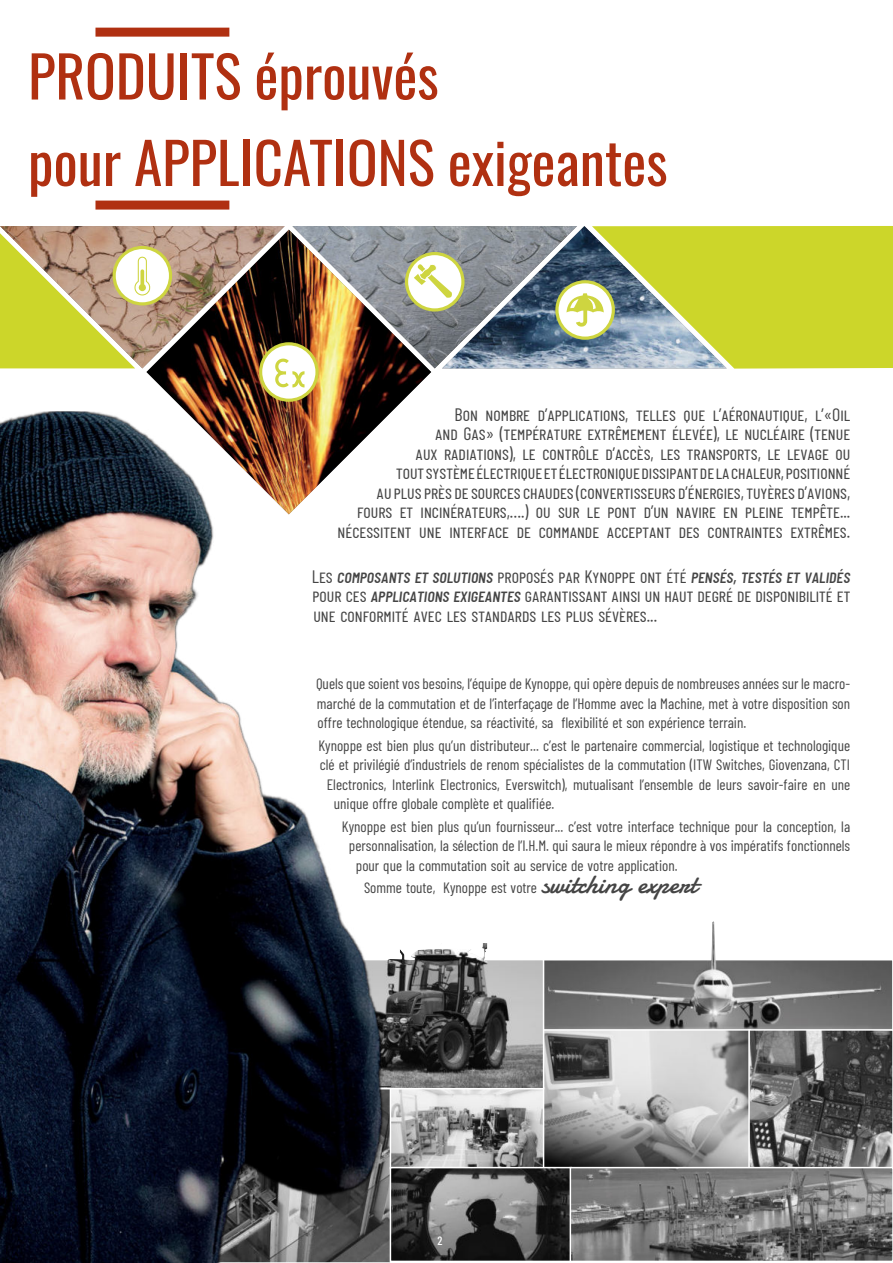
<style>
.page{position:relative;width:893px;height:1263px;background:#fff}
.page>*{position:absolute;margin:0;border:0;box-sizing:border-box;transform-origin:0 0}
.t1{font:57px/86.4px "Oswald";color:#b03011}
.t2{font:18px/19.5px "Barlow Condensed";color:#454545;text-align:right}
.t3{font:15px/19.5px "Barlow Condensed";color:#454545;text-align:justify}
.t4{font:500 12px "Barlow Condensed";color:#fff}
.s1{font-weight:500;font-style:italic}
.s2{font-family:"Damion";font-size:27px}
</style>
<div class="page">
<img style="left:545px;top:1032px;width:345px;height:134px">
<img style="left:393px;top:1090px;width:148px;height:76px">
<div style="left:390px;top:1087px;width:154px;height:82px;border:2px solid #fff"></div>
<div style="left:748px;top:1029px;width:145px;height:140px;border:2px solid #fff"></div>
<img style="left:393px;top:1170px;width:497px;height:89px">
<div style="left:390px;top:1167px;width:182px;height:95px;border:2px solid #fff"></div>
<div style="left:570px;top:1167px;width:323px;height:95px;border:2px solid #fff"></div>
<svg style="left:386px;top:943px;width:159px;height:147px;background:#737373"></svg>
<div style="left:95px;top:28px;width:134px;height:9px;background:#b03011"></div>
<div style="left:95px;top:201px;width:134px;height:9px;background:#b03011"></div>
<img style="left:0;top:411px;width:386px;height:852px">
<img style="left:146px;top:389px;width:268px;height:125px">
<svg style="left:261px;top:344px;width:56px;height:56px"></svg>
<div style="left:259px;top:342px;width:60px;height:60px;border:3px solid #ced540;border-radius:50%"></div>
<img style="left:0;top:226px;width:893px;height:163px">
<svg style="left:541px;top:921px;width:352px;height:111px"></svg>
<h1 class="t1" style="left:28px;top:28px;width:641px">PRODUITS éprouvés<br>pour APPLICATIONS exigeantes</h1>
<p class="t2" style="left:338px;top:403px;width:514px">Bon nombre d’applications, telles que l’aéronautique, l’«Oil<br>and Gas» (température extrêmement élevée), le nucléaire (tenue<br>aux radiations), le contrôle d’accès, les transports, le levage ou toutsystèmeélectriqueetélectroniquedissipantdelachaleur,positionné<br>au plus près de sources chaudes (convertisseurs d’énergies, tuyères d’avions, fours et incinérateurs,….) ou sur le pont d’un navire en pleine tempête... nécessitent une interface de commande acceptant des contraintes extrêmes.</p>
<p class="t2" style="left:312px;top:565px;width:540px;text-align:justify">Les <span class="s1">COMPOSANTS ET SOLUTIONS</span> proposés par Kynoppe ont été <span class="s1">PENSÉS, TESTÉS ET VALIDÉS </span>pour ces <span class="s1">APPLICATIONS EXIGEANTES</span> garantissant ainsi un haut degré de disponibilité et une conformité avec les standards les plus sévères...</p>
<p class="t3" style="left:316px;top:673px;width:536px">Quels que soient vos besoins, l’équipe de Kynoppe, qui opère depuis de nombreuses années sur le macro&shy;marché de la commutation et de l’interfaçage de l’Homme avec la Machine, met à votre disposition son offre technologique étendue, sa réactivité, sa flexibilité et son expérience terrain.</p>
<p class="t3" style="left:318px;top:734px;width:533px">Kynoppe est bien plus qu’un distributeur... c’est le partenaire commercial, logistique et technologique</p>
<p class="t3" style="left:320px;top:754px;width:532px">clé et privilégié d’industriels de renom spécialistes de la commutation (ITW Switches, Giovenzana, CTI</p>
<p class="t3" style="left:327px;top:773px;width:525px">Electronics, Interlink Electronics, Everswitch), mutualisant l’ensemble de leurs savoir-faire en une</p>
<p class="t3" style="left:334px;top:793px;width:222px">unique offre globale complète et qualifiée.</p>
<p class="t3" style="left:342px;top:815px;width:510px">Kynoppe est bien plus qu’un fournisseur... c’est votre interface technique pour la conception, la</p>
<p class="t3" style="left:349px;top:835px;width:503px">personnalisation, la sélection de l’I.H.M. qui saura le mieux répondre à vos impératifs fonctionnels</p>
<p class="t3" style="left:356px;top:854px;width:323px">pour que la commutation soit au service de votre application.</p>
<p class="t3" style="left:364px;top:877px;width:335px">Somme toute, Kynoppe est votre <span class="s2">switching expert</span></p>
<p class="t4" style="left:438px;top:1232px;width:6px">2</p>
</div>
